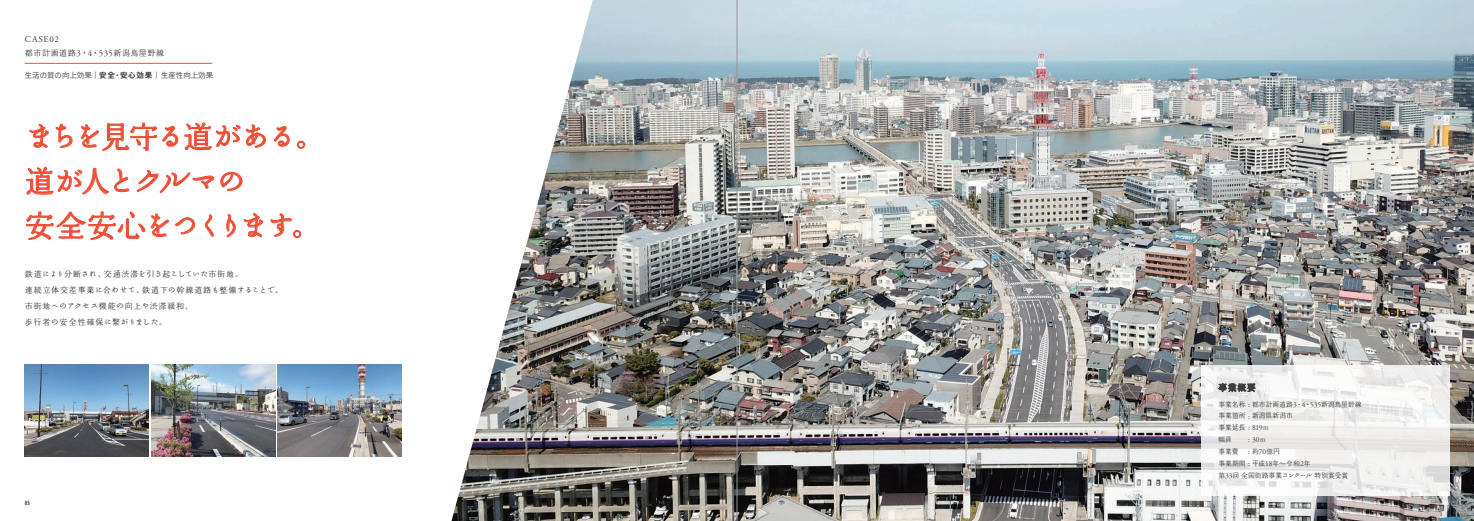
<style>
.page{position:relative;width:1474px;height:521px;background:#fff}
.page>*{position:absolute;margin:0;border:0;box-sizing:border-box;transform-origin:0 0}
.t1{font:30.62px/44.6px "Marumin Old 90 pv RKSJ H";letter-spacing:-.14em;color:#ef4d35}
.t2{font:9.01px "Adobe Garamond Pro";color:#3e3e3f}
.t3{font:8.05px/16.1px "Marumin Old 90 pv RKSJ H";letter-spacing:.095em;color:#3e3e3f}
.t4{font:8.05px "Marumin Old 90 pv RKSJ H";letter-spacing:.065em;color:#3e3e3f}
.t5{font:7.52px "Adobe Garamond Pro";color:#3e3e3f}
.t6{font:7.44px "Axis Std";color:#57585a}
.t7{font:6.83px/11.9px "Marumin Old 90 pv RKSJ H";color:#3e3e3f}
.t8{font:500 condensed 6.21px "DIN Next LT Pro";color:#3e3e3f}
.t9{font:500 condensed 6.21px "DIN Next LT Pro";color:#fff}
.s1{font-size:8.84px}
.s2{font-family:"Adobe Garamond Pro";font-size:8.84px}
.s3{font-weight:700;color:#3e3e3f}
.s4{font-size:29.75px}
.s5{font-size:8.31px}
.s6{font-family:"Adobe Garamond Pro";font-size:7.61px}
.s7{font-family:"Adobe Garamond Pro";font-size:7.52px}
.s8{font-size:7.61px}
.s9{font-family:"Marumin Old 90 pv RKSJ H";font-size:6.83px}
.s10{font-family:"Koz Go Pr 6 N"}
.s11{font-size:7px}
</style>
<div class="page">
<img style="left:451px;top:0;width:1022px;height:521px">
<img style="left:25px;top:365px;width:124px;height:91px">
<img style="left:151px;top:365px;width:124px;height:91px">
<img style="left:278px;top:365px;width:124px;height:91px">
<svg style="left:30px;top:124px;width:19px;height:24px"></svg>
<svg style="left:56px;top:124px;width:16px;height:24px"></svg>
<svg style="left:81px;top:123px;width:97px;height:28px"></svg>
<svg style="left:184px;top:123px;width:56px;height:27px"></svg>
<svg style="left:246px;top:125px;width:20px;height:23px"></svg>
<svg style="left:274px;top:126px;width:15px;height:20px"></svg>
<svg style="left:297px;top:141px;width:8px;height:8px"></svg>
<svg style="left:26px;top:167px;width:82px;height:27px"></svg>
<svg style="left:114px;top:169px;width:15px;height:23px"></svg>
<svg style="left:137px;top:170px;width:77px;height:23px"></svg>
<svg style="left:221px;top:172px;width:21px;height:19px"></svg>
<svg style="left:26px;top:211px;width:119px;height:29px"></svg>
<svg style="left:151px;top:214px;width:18px;height:23px"></svg>
<svg style="left:175px;top:218px;width:20px;height:16px"></svg>
<svg style="left:205px;top:214px;width:9px;height:23px"></svg>
<svg style="left:226px;top:214px;width:10px;height:23px"></svg>
<svg style="left:244px;top:214px;width:19px;height:23px"></svg>
<svg style="left:271px;top:214px;width:30px;height:24px"></svg>
<svg style="left:1200px;top:366px;width:249px;height:130px;fill:#f2f1ef"></svg>
<svg style="left:1218px;top:383px;width:37px;height:9px"></svg>
<hr style="left:25px;top:63px;width:187px;height:1px;background:#ef4d35">
<hr style="left:736px;top:0;width:1px;height:521px;background:#939598">
<p class="t2" style="left:25px;top:34px;width:36px">CASE<span class="s1">02</span></p>
<p class="t4" style="left:25px;top:49px;width:141px">都市計画道路<span class="s2">3</span>・<span class="s2">4</span>・<span class="s2">535</span>新潟鳥屋野線</p>
<p class="t6" style="left:25px;top:69px;width:190px">生活の質の向上効果｜<span class="s3">安全・安心効果</span>｜生産性向上効果</p>
<h1 class="t1" style="left:24px;top:114px;width:301px">まちを<span class="s4">見守</span>る<span class="s4">道</span>がある<span class="s4">。道</span>が<span class="s4">人</span>とクルマの<br><span class="s4">安全安心</span>をつくります<span class="s4">。</span></h1>
<p class="t3" style="left:25px;top:265px;width:259px">鉄道<span class="s5">により</span>分断<span class="s5">され</span>、交通渋滞<span class="s5">を</span>引<span class="s5">き</span>起<span class="s5">こしていた</span>市街地。<br>連続立体交差事業<span class="s5">に</span>合<span class="s5">わせて</span>、鉄道下<span class="s5">の</span>幹線道路<span class="s5">も</span>整備<span class="s5">することで</span>、市街地<span class="s5">へのアクセス</span>機能<span class="s5">の</span>向上<span class="s5">や</span>渋滞緩和、<br>歩行者<span class="s5">の</span>安全性確保<span class="s5">に</span>繋<span class="s5">がりました</span>。</p>
<p class="t7" style="left:1218px;top:398px;width:145px">事業名称 <span class="s6">:</span> 都市計画道路<span class="s7">3</span>・<span class="s7">4</span>・<span class="s7">535</span>新潟鳥屋野線事業箇所 <span class="s6">:</span> 新潟県新潟市<br>事業延長 <span class="s6">:</span> <span class="s7">819</span>ｍ<br>幅員</p>
<p class="t5" style="left:1248px;top:435px;width:20px"><span class="s8">:</span> 30<span class="s9">ｍ</span></p>
<p class="t7" style="left:1218px;top:446px;width:131px">事業費 <span class="s6">:</span> 約<span class="s7">70</span>億円<br>事業期間 <span class="s6">:</span> 平成<span class="s7">18</span>年<span class="s10">～</span>令和<span class="s7">2</span>年<br>第<span class="s7">33</span>回全国街路事業<span class="s11">コンクール</span>特別賞受賞</p>
<p class="t8" style="left:25px;top:500px;width:7px">05</p>
<p class="t9" style="left:1443px;top:500px;width:7px">06</p>
</div>
